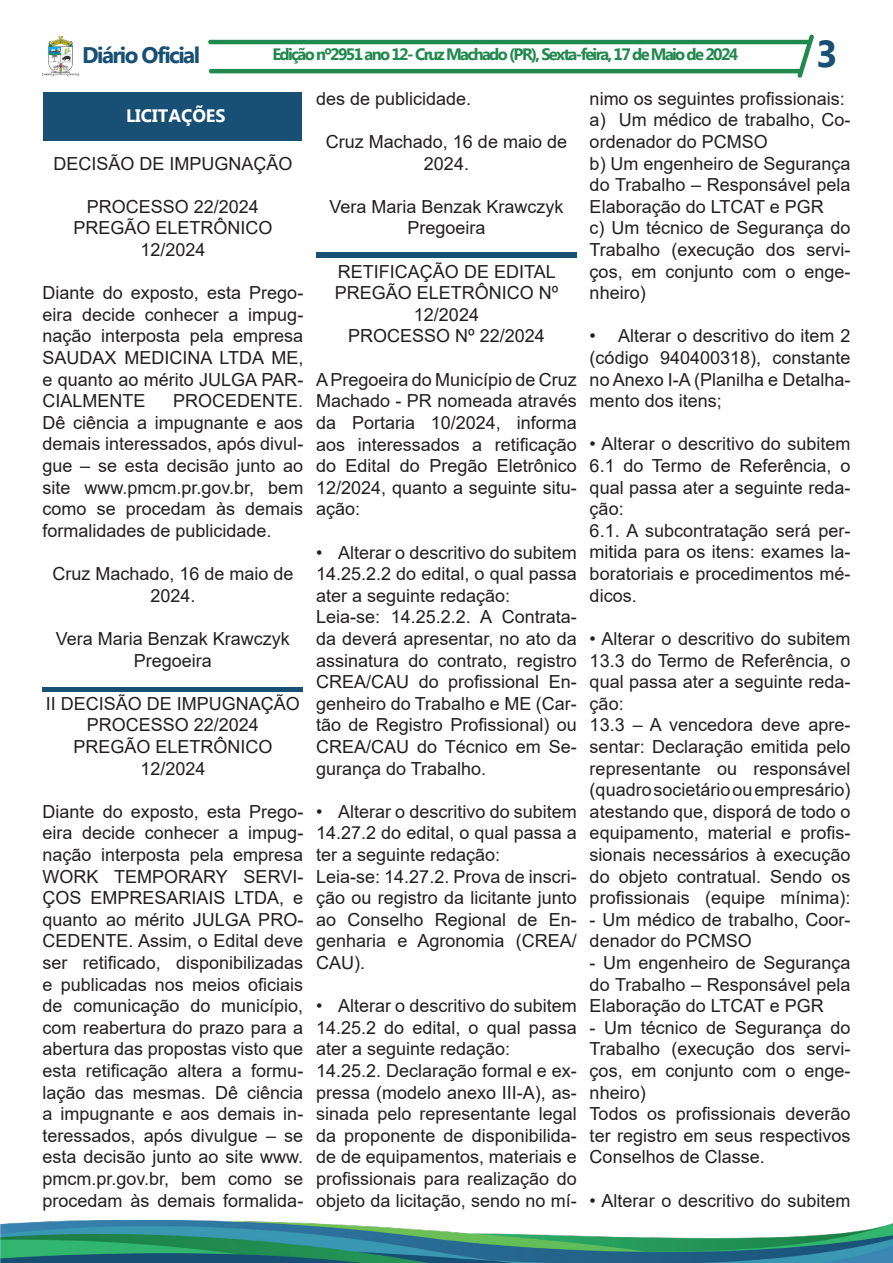
<style>
.page{position:relative;width:893px;height:1263px;background:#fff}
.page>*{position:absolute;margin:0;border:0;box-sizing:border-box;transform-origin:0 0}
.t1{font:700 37.5px "Myanmar Text";color:#175074}
.t2{font:700 22.5px "Myanmar Text";letter-spacing:-.07em;color:#175074}
.t3{font:18px/21.6px "Arial";color:#231f20;text-align:justify}
.t4{font:700 18px "Myanmar Text";color:#fff}
.t5{font:700 16.5px "Myanmar Text";letter-spacing:-.1em;color:#20894d}
</style>
<div class="page">
<hr style="left:208px;top:40px;width:602px;height:4px;background:#20894d;border-radius:2px">
<hr style="left:209px;top:69px;width:593px;height:4px;background:#20894d;border-radius:2px">
<img style="left:43px;top:37px;width:36px;height:38px">
<svg style="left:797px;top:34px;width:17px;height:44px"></svg>
<img style="left:0;top:1220px;width:893px;height:43px">
<svg style="left:43px;top:687px;width:260px;height:5px"></svg>
<div style="left:44px;top:92px;width:258px;height:49px;background:#175074"></div>
<svg style="left:316px;top:252px;width:261px;height:5px"></svg>
<p class="t2" style="left:82px;top:42px;width:119px">Diário Oficial</p>
<p class="t5" style="left:272px;top:45px;width:467px">Edição nº2951 ano 12- Cruz Machado (PR), Sexta-feira, 17 de Maio de 2024</p>
<p class="t1" style="left:816px;top:32px;width:23px">3</p>
<p class="t3" style="left:590px;top:88px;width:257px">nimo os seguintes profissionais:</p>
<p class="t3" style="left:590px;top:109px;width:262px">a) Um médico de trabalho, Co&shy;ordenador do PCMSO</p>
<p class="t3" style="left:590px;top:152px;width:262px">b) Um engenheiro de Segurança do Trabalho – Responsável pela Elaboração do LTCAT e PGR</p>
<p class="t3" style="left:590px;top:217px;width:262px">c) Um técnico de Segurança do Trabalho (execução dos servi&shy;ços, em conjunto com o enge&shy;nheiro)</p>
<p class="t3" style="left:590px;top:325px;width:262px">• Alterar o descritivo do item 2 (código 940400318), constante no Anexo I-A (Planilha e Detalha&shy;mento dos itens;</p>
<p class="t3" style="left:590px;top:433px;width:262px">• Alterar o descritivo do subitem 6.1 do Termo de Referência, o qual passa ater a seguinte reda&shy;ção:</p>
<p class="t3" style="left:590px;top:520px;width:262px">6.1. A subcontratação será per&shy;mitida para os itens: exames la&shy;boratoriais e procedimentos mé&shy;dicos.</p>
<p class="t3" style="left:590px;top:628px;width:262px">• Alterar o descritivo do subitem 13.3 do Termo de Referência, o qual passa ater a seguinte reda&shy;ção:</p>
<p class="t3" style="left:590px;top:714px;width:262px">13.3 – A vencedora deve apre&shy;sentar: Declaração emitida pelo representante ou responsável (quadro societário ou empresário) atestando que, disporá de todo o equipamento, material e profis&shy;sionais necessários à execução do objeto contratual. Sendo os profissionais (equipe mínima):</p>
<p class="t3" style="left:590px;top:908px;width:262px">- Um médico de trabalho, Coor&shy;denador do PCMSO</p>
<p class="t3" style="left:590px;top:952px;width:262px">- Um engenheiro de Segurança do Trabalho – Responsável pela Elaboração do LTCAT e PGR</p>
<p class="t3" style="left:590px;top:1016px;width:262px">- Um técnico de Segurança do Trabalho (execução dos servi&shy;ços, em conjunto com o enge&shy;nheiro)</p>
<p class="t3" style="left:590px;top:1103px;width:262px">Todos os profissionais deverão ter registro em seus respectivos Conselhos de Classe.</p>
<p class="t3" style="left:590px;top:1189px;width:262px">• Alterar o descritivo do subitem</p>
<p class="t3" style="left:316px;top:88px;width:157px">des de publicidade.</p>
<p class="t3" style="left:326px;top:131px;width:243px;text-align:center">Cruz Machado, 16 de maio de<br>2024.</p>
<p class="t3" style="left:329px;top:196px;width:236px">Vera Maria Benzak Krawczyk</p>
<p class="t3" style="left:407px;top:217px;width:80px">Pregoeira</p>
<p class="t3" style="left:338px;top:260px;width:219px">RETIFICAÇÃO DE EDITAL</p>
<p class="t3" style="left:335px;top:282px;width:225px;text-align:center">PREGÃO ELETRÔNICO Nº<br>12/2024</p>
<p class="t3" style="left:348px;top:325px;width:198px">PROCESSO Nº 22/2024</p>
<p class="t3" style="left:316px;top:368px;width:262px">A Pregoeira do Município de Cruz Machado - PR nomeada através da Portaria 10/2024, informa aos interessados a retificação do Edital do Pregão Eletrônico 12/2024, quanto a seguinte situ&shy;ação:</p>
<p class="t3" style="left:316px;top:541px;width:262px">• Alterar o descritivo do subitem 14.25.2.2 do edital, o qual passa ater a seguinte redação:</p>
<p class="t3" style="left:316px;top:606px;width:262px">Leia-se: 14.25.2.2. A Contrata&shy;da deverá apresentar, no ato da assinatura do contrato, registro CREA/CAU do profissional En&shy;genheiro do Trabalho e ME (Car&shy;tão de Registro Profissional) ou CREA/CAU do Técnico em Se&shy;gurança do Trabalho.</p>
<p class="t3" style="left:316px;top:800px;width:262px">• Alterar o descritivo do subitem 14.27.2 do edital, o qual passa a ter a seguinte redação:</p>
<p class="t3" style="left:316px;top:865px;width:262px">Leia-se: 14.27.2. Prova de inscri&shy;ção ou registro da licitante junto ao Conselho Regional de En&shy;genharia e Agronomia (CREA/ CAU).</p>
<p class="t3" style="left:316px;top:995px;width:262px">• Alterar o descritivo do subitem 14.25.2 do edital, o qual passa ater a seguinte redação:</p>
<p class="t3" style="left:316px;top:1060px;width:262px">14.25.2. Declaração formal e ex&shy;pressa (modelo anexo III-A), as&shy;sinada pelo representante legal da proponente de disponibilida&shy;de de equipamentos, materiais e profissionais para realização do objeto da licitação, sendo no mí-</p>
<p class="t4" style="left:126px;top:105px;width:101px">LICITAÇÕES</p>
<p class="t3" style="left:53px;top:152px;width:241px">DECISÃO DE IMPUGNAÇÃO</p>
<p class="t3" style="left:87px;top:196px;width:174px">PROCESSO 22/2024</p>
<p class="t3" style="left:73px;top:217px;width:201px;text-align:center">PREGÃO ELETRÔNICO<br>12/2024</p>
<p class="t3" style="left:43px;top:282px;width:262px">Diante do exposto, esta Prego&shy;eira decide conhecer a impug&shy;nação interposta pela empresa SAUDAX MEDICINA LTDA ME, e quanto ao mérito JULGA PAR-CIALMENTE</p>
<p class="t3" style="left:43px;top:390px;width:262px;text-indent:131px">PROCEDENTE.<br>Dê ciência a impugnante e aos demais interessados, após divul&shy;gue – se esta decisão junto ao site www.pmcm.pr.gov.br, bem como se procedam às demais formalidades de publicidade.</p>
<p class="t3" style="left:52px;top:563px;width:243px;text-align:center">Cruz Machado, 16 de maio de<br>2024.</p>
<p class="t3" style="left:56px;top:628px;width:236px">Vera Maria Benzak Krawczyk</p>
<p class="t3" style="left:134px;top:649px;width:80px">Pregoeira</p>
<p class="t3" style="left:46px;top:692px;width:256px">II DECISÃO DE IMPUGNAÇÃO</p>
<p class="t3" style="left:87px;top:714px;width:174px">PROCESSO 22/2024</p>
<p class="t3" style="left:73px;top:736px;width:201px;text-align:center">PREGÃO ELETRÔNICO<br>12/2024</p>
<p class="t3" style="left:43px;top:800px;width:262px">Diante do exposto, esta Prego&shy;eira decide conhecer a impug&shy;nação interposta pela empresa WORK TEMPORARY SERVI-ÇOS EMPRESARIAIS LTDA, e quanto ao mérito JULGA PRO-CEDENTE. Assim, o Edital deve ser retificado, disponibilizadas e publicadas nos meios oficiais de comunicação do município, com reabertura do prazo para a abertura das propostas visto que esta retificação altera a formu&shy;lação das mesmas. Dê ciência a impugnante e aos demais in&shy;teressados, após divulgue – se esta decisão junto ao site www. pmcm.pr.gov.br, bem como se procedam às demais formalida-</p>
</div>
